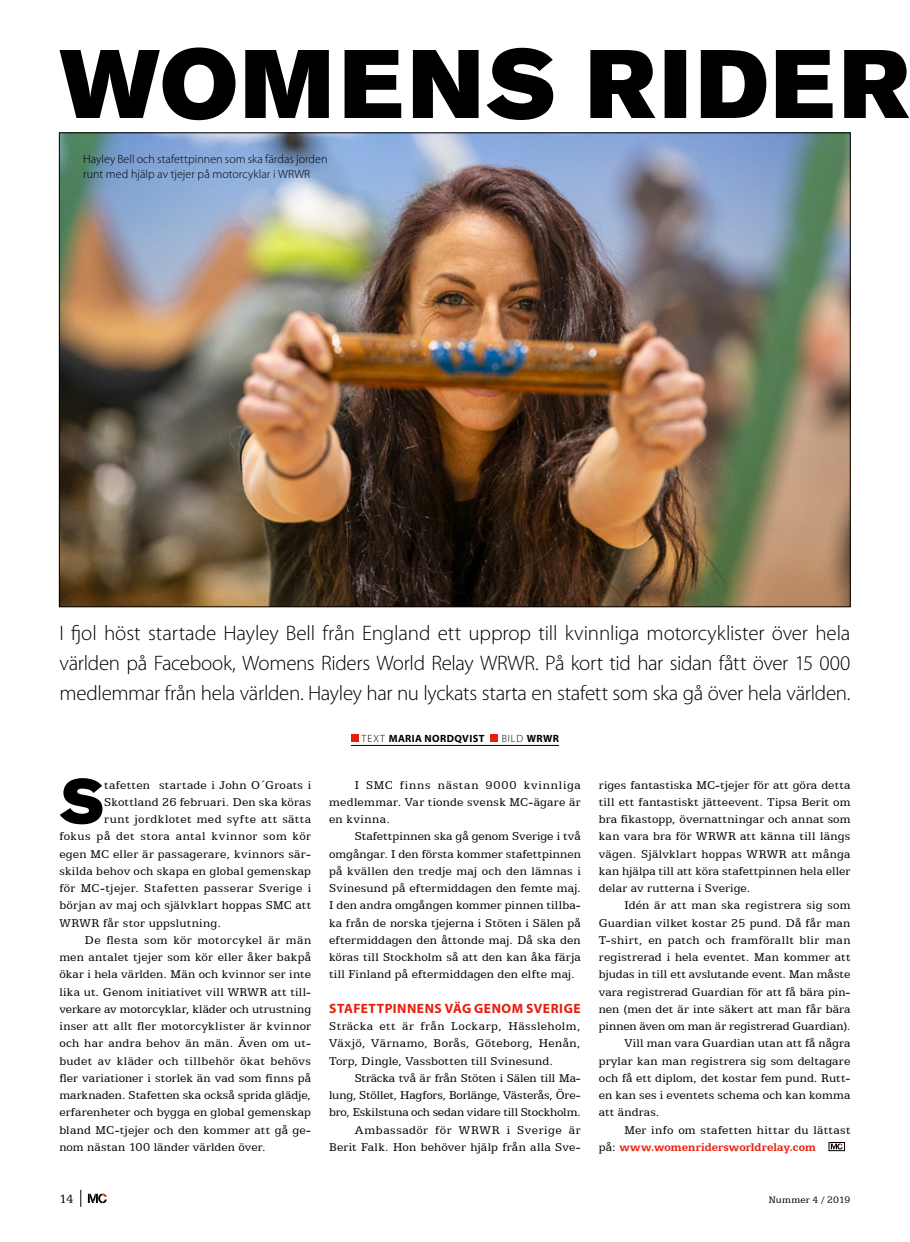
<style>
.page{position:relative;width:910px;height:1242px;background:#fff}
.page>*{position:absolute;margin:0;border:0;box-sizing:border-box;transform-origin:0 0}
.t1{font:61.65px "Akzidenz Grotesk BE Super";color:#000}
.t2{font:300 21px/30px "Myriad Pro";letter-spacing:-.02em;color:#000;text-align:justify}
.t3{font:700 13.5px "Myriad Pro";letter-spacing:.04em;color:#e81d0b}
.t4{font:13.5px "Egyptian 505 BT";color:#000}
.t5{font:12.75px/17.2px "Egyptian 505 BT";letter-spacing:.015em;color:#000;text-align:justify}
.t6{font:12.75px "Egyptian 505 BT";letter-spacing:.035em;color:#000}
.t7{font:700 12.75px "Egyptian 505 BT";letter-spacing:.005em;color:#e81d0b}
.t8{font:12.75px "Egyptian 505 BT";letter-spacing:.04em;color:#000}
.t9{font:300 12px/15px "Myriad Pro";letter-spacing:.005em;color:#000}
.t10{font:700 10.5px "Myriad Pro";letter-spacing:.04em;color:#000}
.t11{font:10.5px "Egyptian 505 BT";letter-spacing:.005em;color:#000}
.t12{font:300 10.5px "Myriad Pro";color:#000}
.s1{font-weight:300}
.s2{font-weight:700}
.s3{font-weight:400;color:#000}
</style>
<div class="page">
<svg style="left:80px;top:1189px;width:1px;height:17px"></svg>
<svg style="left:88px;top:1193px;width:19px;height:10px"></svg>
<div style="left:351px;top:735px;width:7px;height:7px;background:#e81d0b"></div>
<div style="left:490px;top:735px;width:8px;height:7px;background:#e81d0b"></div>
<hr style="left:351px;top:745px;width:208px;height:1px;background:#000">
<svg style="left:60px;top:47px;width:849px;height:73px;fill:#000"></svg>
<svg style="left:831px;top:1144px;width:12px;height:5px"></svg>
<div style="left:829px;top:1142px;width:16px;height:9px;border:1px solid #000"></div>
<img style="left:61px;top:135px;width:787px;height:470px">
<p class="t9" style="left:83px;top:152px;width:246px">Hayley Bell och stafettpinnen som ska färdas jorden runt med hjälp av tjejer på motorcyklar i WRWR</p>
<p class="t2" style="left:60px;top:618px;width:792px">I fjol höst startade Hayley Bell från England ett upprop till kvinnliga motorcyklister över hela världen på Facebook, Womens Riders World Relay WRWR. På kort tid har sidan fått över 15 000 medlemmar från hela världen. Hayley har nu lyckats starta en stafett som ska gå över hela världen.</p>
<h1 class="t1" style="left:59px;top:765px;width:46px">S</h1>
<p class="t5" style="left:104px;top:775px;width:208px">tafetten startade i John O´Groats i</p>
<p class="t5" style="left:104px;top:793px;width:208px">Skottland 26 februari. Den ska köras</p>
<p class="t8" style="left:104px;top:811px;width:208px">runt jordklotet med syfte att sätta</p>
<p class="t6" style="left:59px;top:829px;width:253px">fokus på det stora antal kvinnor som kör</p>
<p class="t5" style="left:59px;top:845px;width:253px">egen MC eller är passagerare, kvinnors sär-</p>
<p class="t5" style="left:59px;top:862px;width:253px">skilda behov och skapa en global gemenskap</p>
<p class="t5" style="left:59px;top:879px;width:253px">för MC-tjejer. Stafetten passerar Sverige i</p>
<p class="t5" style="left:59px;top:896px;width:253px">början av maj och självklart hoppas SMC att</p>
<p class="t5" style="left:59px;top:914px;width:163px">WRWR får stor uppslutning.</p>
<p class="t5" style="left:85px;top:931px;width:228px">De flesta som kör motorcykel är män</p>
<p class="t5" style="left:59px;top:948px;width:253px">men antalet tjejer som kör eller åker bakpå</p>
<p class="t5" style="left:59px;top:965px;width:253px">ökar i hela världen. Män och kvinnor ser inte</p>
<p class="t5" style="left:59px;top:983px;width:253px">lika ut. Genom initiativet vill WRWR att till-</p>
<p class="t5" style="left:59px;top:1000px;width:253px">verkare av motorcyklar, kläder och utrustning</p>
<p class="t5" style="left:59px;top:1017px;width:253px">inser att allt fler motorcyklister är kvinnor</p>
<p class="t5" style="left:59px;top:1034px;width:253px">och har andra behov än män. Även om ut-</p>
<p class="t5" style="left:59px;top:1052px;width:253px">budet av kläder och tillbehör ökat behövs</p>
<p class="t5" style="left:59px;top:1069px;width:253px">fler variationer i storlek än vad som finns på</p>
<p class="t5" style="left:59px;top:1086px;width:253px">marknaden. Stafetten ska också sprida glädje,</p>
<p class="t5" style="left:59px;top:1103px;width:253px">erfarenheter och bygga en global gemenskap</p>
<p class="t5" style="left:59px;top:1121px;width:253px">bland MC-tjejer och den kommer att gå ge-</p>
<p class="t5" style="left:59px;top:1138px;width:208px">nom nästan 100 länder världen över.</p>
<p class="t10" style="left:362px;top:731px;width:124px"><span class="s1">TEXT</span> MARIA NORDQVIST</p>
<p class="t12" style="left:502px;top:732px;width:59px">BILD <span class="s2">WRWR</span></p>
<p class="t5" style="left:329px;top:775px;width:253px;text-indent:26px">I SMC finns nästan 9000 kvinnliga medlemmar. Var tionde svensk MC-ägare är en kvinna.</p>
<p class="t5" style="left:329px;top:827px;width:253px;text-indent:26px">Stafettpinnen ska gå genom Sverige i två omgångar. I den första kommer stafettpinnen på kvällen den tredje maj och den lämnas i Svinesund på eftermiddagen den femte maj.<br>I den andra omgången kommer pinnen tillba&shy;ka från de norska tjejerna i Stöten i Sälen på eftermiddagen den åttonde maj. Då ska den köras till Stockholm så att den kan åka färja till Finland på eftermiddagen den elfte maj.</p>
<p class="t3" style="left:329px;top:999px;width:253px">STAFETTPINNENS VÄG GENOM SVERIGE</p>
<p class="t5" style="left:329px;top:1017px;width:253px">Sträcka ett är från Lockarp, Hässleholm, Växjö, Värnamo, Borås, Göteborg, Henån, Torp, Dingle, Vassbotten till Svinesund.</p>
<p class="t5" style="left:329px;top:1069px;width:253px;text-align:right">Sträcka två är från Stöten i Sälen till Ma&shy;lung, Stöllet, Hagfors, Borlänge, Västerås, Öre&shy;bro, Eskilstuna och sedan vidare till Stockholm.<br>Ambassadör för WRWR i Sverige är Berit Falk. Hon behöver hjälp från alla Sve-</p>
<p class="t5" style="left:599px;top:776px;width:253px">riges fantastiska MC-tjejer för att göra detta till ett fantastiskt jätteevent. Tipsa Berit om bra fikastopp, övernattningar och annat som kan vara bra för WRWR att känna till längs vägen. Självklart hoppas WRWR att många kan hjälpa till att köra stafettpinnen hela eller delar av rutterna i Sverige.</p>
<p class="t5" style="left:624px;top:896px;width:228px">Idén är att man ska registrera sig som</p>
<p class="t5" style="left:599px;top:914px;width:253px">Guardian vilket kostar 25 pund. Då får man</p>
<p class="t5" style="left:599px;top:931px;width:253px">T-shirt, en patch och framförallt blir man</p>
<p class="t5" style="left:599px;top:948px;width:253px">registrerad i hela eventet. Man kommer att</p>
<p class="t5" style="left:599px;top:965px;width:253px">bjudas in till ett avslutande event. Man måste</p>
<p class="t5" style="left:599px;top:983px;width:253px">vara registrerad Guardian för att få bära pin-</p>
<p class="t5" style="left:599px;top:1000px;width:253px">nen (men det är inte säkert att man får bära</p>
<p class="t5" style="left:599px;top:1017px;width:253px">pinnen även om man är registrerad Guardian).</p>
<p class="t5" style="left:624px;top:1034px;width:228px">Vill man vara Guardian utan att få några</p>
<p class="t5" style="left:599px;top:1052px;width:253px">prylar kan man registrera sig som deltagare</p>
<p class="t5" style="left:599px;top:1069px;width:253px">och få ett diplom, det kostar fem pund. Rutt-</p>
<p class="t5" style="left:599px;top:1086px;width:253px">en kan ses i eventets schema och kan komma</p>
<p class="t5" style="left:599px;top:1103px;width:62px">att ändras.</p>
<p class="t5" style="left:624px;top:1121px;width:228px">Mer info om stafetten hittar du lättast</p>
<p class="t7" style="left:599px;top:1139px;width:219px"><span class="s3">på:</span> www.womenridersworldrelay.com</p>
<p class="t4" style="left:60px;top:1191px;width:16px">14</p>
<p class="t11" style="left:769px;top:1193px;width:83px">Nummer 4 / 2019</p>
</div>
